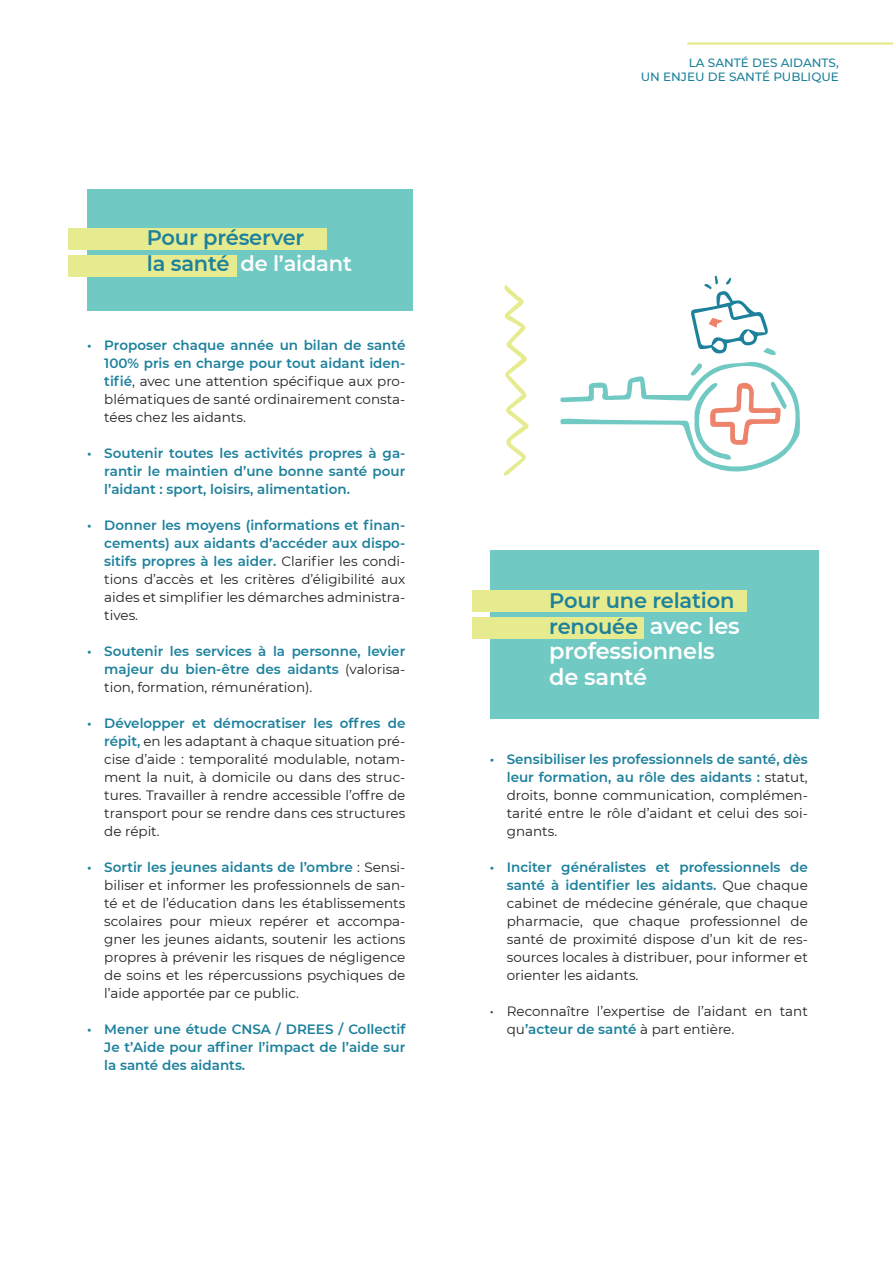
<style>
.page{position:relative;width:893px;height:1263px;background:#fff}
.page>*{position:absolute;margin:0;border:0;box-sizing:border-box;transform-origin:0 0}
.t1{font:600 22.5px/25.5px "Montserrat";letter-spacing:-.01em;color:#fff}
.t2{font:600 21px/25.5px "Montserrat";letter-spacing:-.01em;color:#1d819c}
.t3{font:13.5px/18px "Montserrat";color:#231f20;text-align:justify}
.t4{font:600 13.5px/18px "Montserrat";color:#1d819c;text-align:justify}
.t5{font:500 12px/14.4px "Montserrat";color:#1d819c;text-align:right}
.s1{color:#fff}
.s2{font-weight:600;color:#1d819c}
.s3{font-weight:400;color:#231f20}
.s4{font-size:22.5px;color:#fff}
</style>
<div class="page">
<hr style="left:687px;top:42px;width:206px;height:3px;background:#e7eb90">
<div style="left:87px;top:189px;width:326px;height:122px;background:#70c9c3"></div>
<div style="left:68px;top:228px;width:258px;height:22px;background:#e7eb90"></div>
<div style="left:68px;top:255px;width:169px;height:21px;background:#e7eb90"></div>
<div style="left:490px;top:550px;width:328px;height:169px;background:#70c9c3"></div>
<div style="left:472px;top:590px;width:274px;height:22px;background:#e7eb90"></div>
<div style="left:472px;top:617px;width:171px;height:21px;background:#e7eb90"></div>
<svg style="left:560px;top:276px;width:240px;height:196px"></svg>
<svg style="left:503px;top:284px;width:26px;height:192px"></svg>
<h2 class="t2" style="left:147px;top:225px;width:207px">Pour préserver<br>la santé <span class="s1">de l’aidant</span></h2>
<p class="t3" style="left:104px;top:336px;width:303px;text-indent:-17px"><span class="s2">• Proposer chaque année un bilan de santé 100% pris en charge pour tout aidant iden&shy;tifié</span>, avec une attention spécifique aux pro&shy;blématiques de santé ordinairement consta&shy;tées chez les aidants.</p>
<p class="t4" style="left:104px;top:445px;width:303px;text-indent:-17px">• Soutenir toutes les activités propres à ga&shy;rantir le maintien d’une bonne santé pour l’aidant : sport, loisirs, alimentation.</p>
<p class="t3" style="left:104px;top:516px;width:303px;text-indent:-17px"><span class="s2">• Donner les moyens (informations et finan&shy;cements) aux aidants d’accéder aux dispo&shy;sitifs propres à les aider.</span> Clarifier les condi&shy;tions d’accès et les critères d’éligibilité aux aides et simplifier les démarches administra&shy;tives.</p>
<p class="t4" style="left:104px;top:643px;width:303px;text-indent:-17px">• Soutenir les services à la personne, levier majeur du bien-être des aidants <span class="s3">(valorisa&shy;tion, formation, rémunération).</span></p>
<p class="t3" style="left:104px;top:716px;width:303px;text-indent:-17px"><span class="s2">• Développer et démocratiser les offres de répit,</span> en les adaptant à chaque situation pré&shy;cise d’aide : temporalité modulable, notam&shy;ment la nuit, à domicile ou dans des struc&shy;tures. Travailler à rendre accessible l’offre de transport pour se rendre dans ces structures de répit.</p>
<p class="t3" style="left:104px;top:860px;width:303px;text-indent:-17px"><span class="s2">• Sortir les jeunes aidants de l’ombre</span> : Sensi&shy;biliser et informer les professionnels de san&shy;té et de l’éducation dans les établissements scolaires pour mieux repérer et accompa&shy;gner les jeunes aidants, soutenir les actions propres à prévenir les risques de négligence de soins et les répercussions psychiques de l’aide apportée par ce public.</p>
<p class="t4" style="left:104px;top:1021px;width:303px;text-indent:-17px">• Mener une étude CNSA / DREES / Collectif Je t’Aide pour affiner l’impact de l’aide sur la santé des aidants.</p>
<p class="t5" style="left:641px;top:55px;width:200px">LA SANTÉ DES AIDANTS,<br>UN ENJEU DE SANTÉ PUBLIQUE</p>
<h2 class="t2" style="left:549px;top:588px;width:192px">Pour une relation renouée <span class="s4">avec les</span></h2>
<h1 class="t1" style="left:549px;top:639px;width:167px">professionnels de santé</h1>
<p class="t3" style="left:507px;top:752px;width:303px;text-indent:-17px"><span class="s2">• Sensibiliser les professionnels de santé, dès leur formation, au rôle des aidants :</span> statut, droits, bonne communication, complémen&shy;tarité entre le rôle d’aidant et celui des soi&shy;gnants.</p>
<p class="t3" style="left:507px;top:860px;width:303px;text-indent:-17px"><span class="s2">• Inciter généralistes et professionnels de santé à identifier les aidants.</span> Que chaque cabinet de médecine générale, que chaque pharmacie, que chaque professionnel de santé de proximité dispose d’un kit de res&shy;sources locales à distribuer, pour informer et orienter les aidants.</p>
<p class="t3" style="left:507px;top:1004px;width:303px;text-indent:-17px">• Reconnaître l’expertise de l’aidant en tant qu<span class="s2">’acteur de santé</span> à part entière.</p>
</div>
